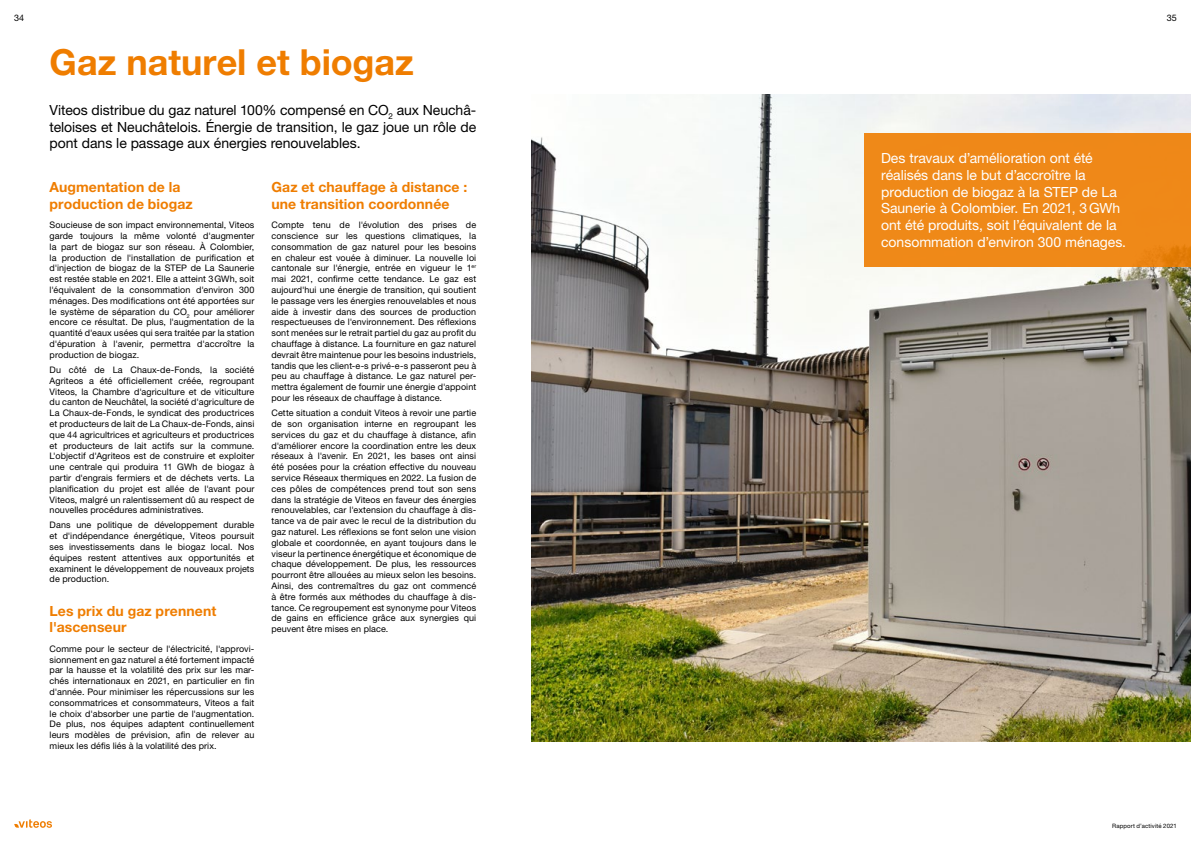
<style>
.page{position:relative;width:1191px;height:842px;background:#fff}
.page>*{position:absolute;margin:0;border:0;box-sizing:border-box;transform-origin:0 0}
.t1{font:700 36px "Helvetica Neue LT Std";color:#ef7d00}
.t2{font:14px/16.8px "Helvetica Neue LT Std";letter-spacing:-.005em;color:#fff}
.t3{font:14px/16.8px "Helvetica Neue LT Std";letter-spacing:-.005em;color:#000;text-align:justify}
.t4{font:700 14px/16.8px "Helvetica Neue LT Std";letter-spacing:.005em;color:#ef7d00}
.t5{font:9px/10.8px "Helvetica Neue LT Std";letter-spacing:.01em;color:#000;text-align:justify}
.t6{font:6px "Helvetica Neue LT Std";letter-spacing:.02em;color:#000}
</style>
<div class="page">
<img style="left:531px;top:94px;width:660px;height:647px">
<svg style="left:14px;top:819px;width:38px;height:9px"></svg>
<div style="left:864px;top:133px;width:327px;height:134px;background:#ef8918"></div>
<p class="t5" style="left:14px;top:12px;width:12px">34</p>
<p class="t5" style="left:1166px;top:12px;width:12px">35</p>
<h1 class="t1" style="left:50px;top:40px;width:366px">Gaz naturel et biogaz</h1>
<h2 class="t3" style="left:50px;top:101px;width:428px">Viteos distribue du gaz naturel 100% compensé en CO<sub>2</sub> aux Neuchâ&shy;teloises et Neuchâtelois. Énergie de transition, le gaz joue un rôle de pont dans le passage aux énergies renouvelables.</h2>
<h2 class="t4" style="left:50px;top:178px;width:145px">Augmentation de la production de biogaz</h2>
<p class="t5" style="left:50px;top:219px;width:206px">Soucieuse de son impact environnemental, Viteos garde toujours la même volonté d'augmenter la part de biogaz sur son réseau. À Colombier, la production de l'installation de purification et d'injection de biogaz de la STEP de La Saunerie est restée stable en 2021. Elle a atteint 3GWh, soit l'équivalent de la consommation d'environ 300 ménages. Des modifications ont été apportées sur le système de séparation du CO<sub>2</sub> pour améliorer encore ce résultat. De plus, l'augmentation de la quantité d'eaux usées qui sera traitée par la station d'épuration à l'avenir, permettra d'accroître la production de biogaz.</p>
<p class="t5" style="left:50px;top:364px;width:206px;text-align:left">Du côté de La Chaux-de-Fonds, la société Agriteos a été officiellement créée, regroupant Viteos, la Chambre d'agriculture et de viticulture du canton de Neuchâtel, la société d'agriculture de La Chaux-de-Fonds, le syndicat des productrices et producteurs de lait de La Chaux-de-Fonds, ainsi que 44 agricultrices et agriculteurs et productrices et producteurs de lait actifs sur la commune.<br>L'objectif d'Agriteos est de construire et exploiter une centrale qui produira 11 GWh de biogaz à partir d'engrais fermiers et de déchets verts. La planification du projet est allée de l'avant pour Viteos, malgré un ralentissement dû au respect de nouvelles procédures administratives.</p>
<p class="t5" style="left:50px;top:520px;width:206px">Dans une politique de développement durable et d'indépendance énergétique, Viteos poursuit ses investissements dans le biogaz local. Nos équipes restent attentives aux opportunités et examinent le développement de nouveaux projets de production.</p>
<h2 class="t4" style="left:50px;top:602px;width:168px">Les prix du gaz prennent l'ascenseur</h2>
<p class="t5" style="left:50px;top:643px;width:206px;text-align:left">Comme pour le secteur de l'électricité, l'approvi&shy;sionnement en gaz naturel a été fortement impacté par la hausse et la volatilité des prix sur les mar&shy;chés internationaux en 2021, en particulier en fin d'année. Pour minimiser les répercussions sur les consommatrices et consommateurs, Viteos a fait le choix d'absorber une partie de l'augmentation.<br>De plus, nos équipes adaptent continuellement leurs modèles de prévision, afin de relever au mieux les défis liés à la volatilité des prix.</p>
<h2 class="t2" style="left:881px;top:149px;width:244px">Des travaux d’amélioration ont été réalisés dans le but d’accroître la production de biogaz à la STEP de La Saunerie à Colombier. En 2021, 3GWh ont été produits, soit l’équivalent de la consommation d’environ 300 ménages.</h2>
<h2 class="t4" style="left:271px;top:178px;width:197px">Gaz et chauffage à distance : une transition coordonnée</h2>
<p class="t5" style="left:271px;top:219px;width:206px">Compte tenu de l'évolution des prises de conscience sur les questions climatiques, la consommation de gaz naturel pour les besoins en chaleur est vouée à diminuer. La nouvelle loi cantonale sur l'énergie, entrée en vigueur le 1<sup>er </sup>mai 2021, confirme cette tendance. Le gaz est aujourd'hui une énergie de transition, qui soutient le passage vers les énergies renouvelables et nous aide à investir dans des sources de production respectueuses de l'environnement. Des réflexions sont menées sur le retrait partiel du gaz au profit du chauffage à distance. La fourniture en gaz naturel devrait être maintenue pour les besoins industriels, tandis que les client-e-s privé-e-s passeront peu à peu au chauffage à distance. Le gaz naturel per&shy;mettra également de fournir une énergie d'appoint pour les réseaux de chauffage à distance.</p>
<p class="t5" style="left:271px;top:407px;width:206px;text-align:left">Cette situation a conduit Viteos à revoir une partie de son organisation interne en regroupant les services du gaz et du chauffage à distance, afin d'améliorer encore la coordination entre les deux réseaux à l'avenir. En 2021, les bases ont ainsi été posées pour la création effective du nouveau service Réseaux thermiques en 2022. La fusion de ces pôles de compétences prend tout son sens dans la stratégie de Viteos en faveur des énergies renouvelables, car l'extension du chauffage à dis&shy;tance va de pair avec le recul de la distribution du gaz naturel. Les réflexions se font selon une vision globale et coordonnée, en ayant toujours dans le viseur la pertinence énergétique et économique de chaque développement. De plus, les ressources pourront être allouées au mieux selon les besoins.<br>Ainsi, des contremaîtres du gaz ont commencé à être formés aux méthodes du chauffage à dis&shy;tance. Ce regroupement est synonyme pour Viteos de gains en efficience grâce aux synergies qui peuvent être mises en place.</p>
<p class="t6" style="left:1112px;top:822px;width:66px">Rapport d’activité 2021</p>
</div>
